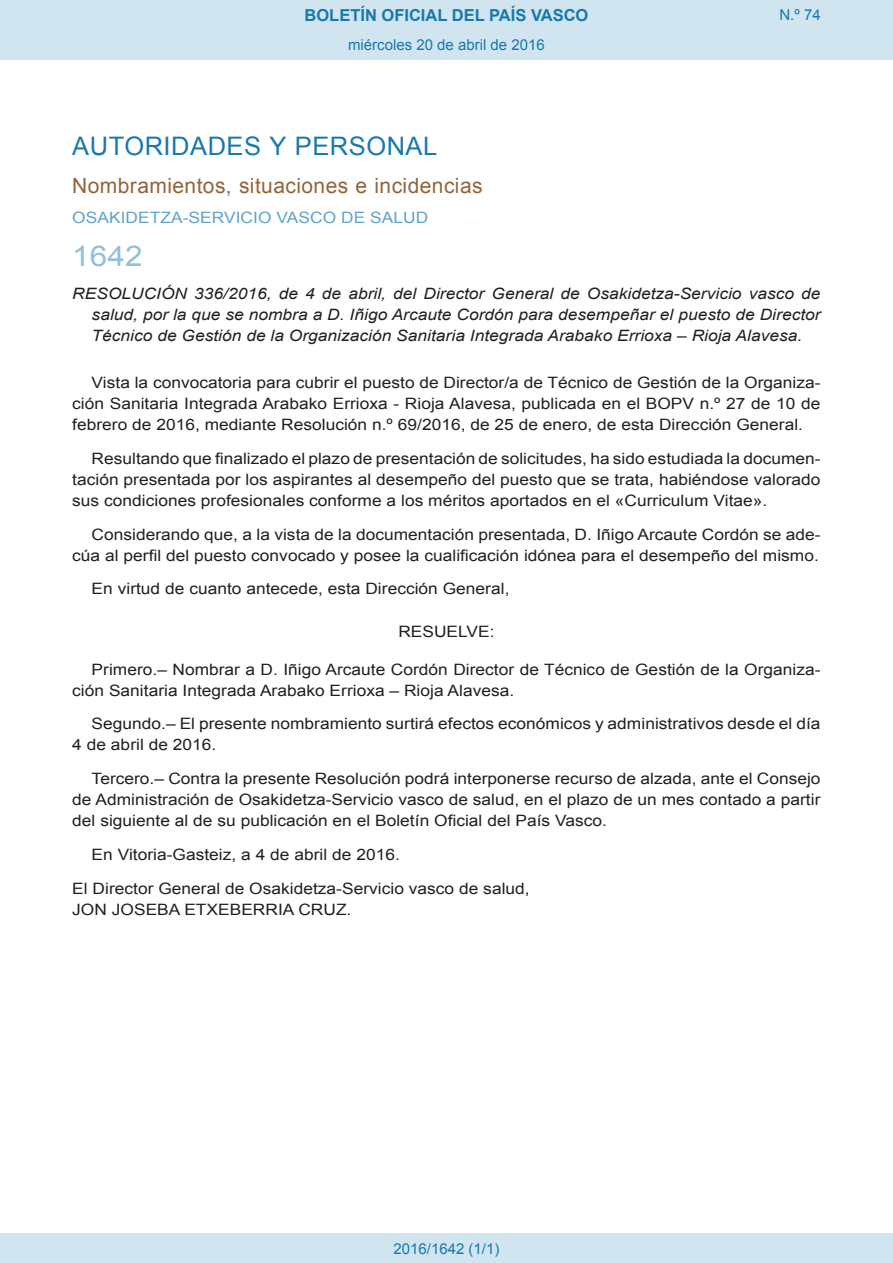
<style>
.page{position:relative;width:893px;height:1263px;background:#fff}
.page>*{position:absolute;margin:0;border:0;box-sizing:border-box;transform-origin:0 0}
.BOPVOrden{font:28.5px "Arial";color:#90c0db;scale:1.11 1}
.BOPVSeccion{font:25.5px "Arial";letter-spacing:.02em;color:#1879ad}
.BOPVSubseccion{font:21px "Arial";letter-spacing:.02em;color:#956338}
.t1{font:700 16.5px "Arial";color:#1879ad}
.BOPVDetalle{font:15.6px/21px "Arial";color:#231f20;text-align:justify;scale:1.11 1}
.BOPVTitulo{font:italic 15.6px/21px "Arial";color:#231f20;text-align:justify;scale:1.11 1}
.BOPVFirmaPuesto{font:15.6px "Arial";color:#231f20;scale:1.11 1}
.BOPVFirmaLugFec{font:15.6px "Arial";color:#231f20;scale:1.11 1}
.BOPVOrganismo{font:15.6px "Arial";letter-spacing:.005em;color:#5ea4ca;scale:1.11 1}
.BOPVFirmaNombre{font:15.6px "Arial";color:#231f20;scale:1.11 1}
.BOPVClave{font:15.6px "Arial";color:#231f20;scale:1.11 1}
.Paginacion_Centro{font:15px "Arial";color:#1879ad}
</style>
<div class="page">
<div style="left:0;top:0;width:893px;height:60px;background:#d0e5f0"></div>
<div style="left:0;top:1233px;width:893px;height:30px;background:#d0e5f0"></div>
<p class="t1" style="left:305px;top:4px;width:285px">BOLETÍN OFICIAL DEL PAÍS VASCO</p>
<p class="Paginacion_Centro" style="left:348px;top:35px;width:198px">miércoles 20 de abril de 2016</p>
<p class="Paginacion_Centro" style="left:779px;top:5px;width:43px">N.º 74</p>
<p class="BOPVSeccion" style="left:72px;top:129px;width:367px">AUTORIDADES Y PERSONAL</p>
<p class="BOPVSubseccion" style="left:72px;top:171px;width:412px">Nombramientos, situaciones e incidencias</p>
<p class="BOPVOrganismo" style="left:72px;top:207px;width:322px">OSAKIDETZA-SERVICIO VASCO DE SALUD</p>
<p class="BOPVOrden" style="left:72px;top:237px;width:65px">1642</p>
<p class="BOPVTitulo" style="left:92px;top:284px;width:658px;text-indent:-19px">RESOLUCIÓN 336/2016, de 4 de abril, del Director General de Osakidetza-Servicio vasco de salud, por la que se nombra a D. Iñigo Arcaute Cordón para desempeñar el puesto de Director Técnico de Gestión de la Organización Sanitaria Integrada Arabako Errioxa – Rioja Alavesa.</p>
<p class="BOPVDetalle" style="left:72px;top:372px;width:676px;text-indent:19px">Vista la convocatoria para cubrir el puesto de Director/a de Técnico de Gestión de la Organiza&shy;ción Sanitaria Integrada Arabako Errioxa - Rioja Alavesa, publicada en el BOPV n.º 27 de 10 de febrero de 2016, mediante Resolución n.º 69/2016, de 25 de enero, de esta Dirección General.</p>
<p class="BOPVDetalle" style="left:72px;top:448px;width:676px;text-indent:19px">Resultando que finalizado el plazo de presentación de solicitudes, ha sido estudiada la documen&shy;tación presentada por los aspirantes al desempeño del puesto que se trata, habiéndose valorado sus condiciones profesionales conforme a los méritos aportados en el «Curriculum Vitae».</p>
<p class="BOPVDetalle" style="left:72px;top:524px;width:676px;text-align:right">Considerando que, a la vista de la documentación presentada, D. Iñigo Arcaute Cordón se ade&shy;cúa al perfil del puesto convocado y posee la cualificación idónea para el desempeño del mismo.</p>
<p class="BOPVDetalle" style="left:92px;top:578px;width:378px">En virtud de cuanto antecede, esta Dirección General,</p>
<p class="BOPVClave" style="left:398px;top:621px;width:88px">RESUELVE:</p>
<p class="BOPVDetalle" style="left:72px;top:659px;width:676px;text-indent:19px">Primero.– Nombrar a D. Iñigo Arcaute Cordón Director de Técnico de Gestión de la Organiza&shy;ción Sanitaria Integrada Arabako Errioxa – Rioja Alavesa.</p>
<p class="BOPVDetalle" style="left:72px;top:713px;width:676px;text-indent:19px">Segundo.– El presente nombramiento surtirá efectos económicos y administrativos desde el día<br>4 de abril de 2016.</p>
<p class="BOPVDetalle" style="left:72px;top:768px;width:676px;text-indent:19px">Tercero.– Contra la presente Resolución podrá interponerse recurso de alzada, ante el Consejo de Administración de Osakidetza-Servicio vasco de salud, en el plazo de un mes contado a partir del siguiente al de su publicación en el Boletín Oficial del País Vasco.</p>
<p class="BOPVFirmaLugFec" style="left:92px;top:844px;width:279px">En Vitoria-Gasteiz, a 4 de abril de 2016.</p>
<p class="BOPVFirmaPuesto" style="left:72px;top:878px;width:414px">El Director General de Osakidetza-Servicio vasco de salud,</p>
<p class="BOPVFirmaNombre" style="left:72px;top:899px;width:253px">JON JOSEBA ETXEBERRIA CRUZ.</p>
<p class="Paginacion_Centro" style="left:393px;top:1238px;width:107px">2016/1642 (1/1)</p>
</div>
